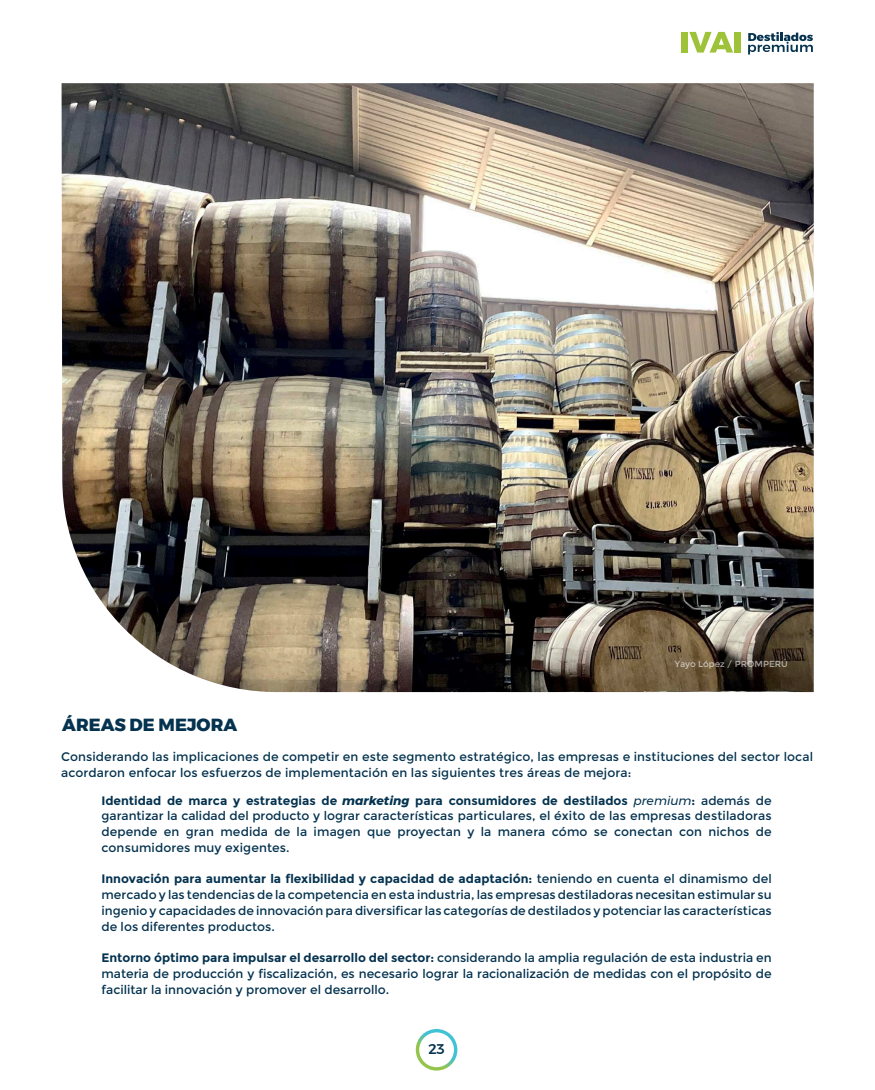
<style>
.page{position:relative;width:875px;height:1090px;background:#fff}
.page>*{position:absolute;margin:0;border:0;box-sizing:border-box;transform-origin:0 0}
.Estilo_de_párrafo_1{font:800 17.5px "Montserrat";color:#05334f}
.t1{font:500 14px "Montserrat";color:#04324f}
.Estilo_de_párrafo_1-2{font:12.25px/15.8px "Montserrat";color:#04324f;text-align:justify}
.Estilo_de_párrafo_1-3{font:12.25px/15.8px "Montserrat";letter-spacing:.01em;color:#05334f}
.t2{font:8.75px "Montserrat";color:#fff}
.s1{font-weight:700}
.s2{font-weight:700;font-style:italic}
.s3{font-style:italic}
</style>
<div class="page">
<svg style="left:416px;top:1029px;width:41px;height:41px"></svg>
<div style="left:682px;top:32px;width:6px;height:21px;background:#9ec238"></div>
<svg style="left:689px;top:32px;width:44px;height:21px"></svg>
<div style="left:735px;top:32px;width:6px;height:21px;background:#9ec238"></div>
<svg style="left:748px;top:32px;width:65px;height:23px"></svg>
<img style="left:62px;top:83px;width:752px;height:609px">
<p class="Estilo_de_párrafo_1" style="left:62px;top:710px;width:176px">ÁREAS DE MEJORA</p>
<p class="t2" style="left:675px;top:658px;width:114px">Yayo López / PROMPERÚ</p>
<p class="Estilo_de_párrafo_1-3" style="left:61px;top:749px;width:754px">Considerando las implicaciones de competir en este segmento estratégico, las empresas e instituciones del sector local acordaron enfocar los esfuerzos de implementación en las siguientes tres áreas de mejora:</p>
<p class="Estilo_de_párrafo_1-2" style="left:102px;top:792px;width:672px"><span class="s1">Identidad de marca y estrategias de</span> <span class="s2">marketing</span> <span class="s1">para consumidores de destilados</span> <span class="s3">premium</span><span class="s1">:</span> además de garantizar la calidad del producto y lograr características particulares, el éxito de las empresas destiladoras depende en gran medida de la imagen que proyectan y la manera cómo se conectan con nichos de consumidores muy exigentes.</p>
<p class="Estilo_de_párrafo_1-2" style="left:102px;top:871px;width:672px"><span class="s1">Innovación para aumentar la flexibilidad y capacidad de adaptación:</span> teniendo en cuenta el dinamismo del mercado y las tendencias de la competencia en esta industria, las empresas destiladoras necesitan estimular su ingenio y capacidades de innovación para diversificar las categorías de destilados y potenciar las características de los diferentes productos.</p>
<p class="Estilo_de_párrafo_1-2" style="left:102px;top:950px;width:672px"><span class="s1">Entorno óptimo para impulsar el desarrollo del sector:</span> considerando la amplia regulación de esta industria en materia de producción y fiscalización, es necesario lograr la racionalización de medidas con el propósito de facilitar la innovación y promover el desarrollo.</p>
<p class="t1" style="left:428px;top:1037px;width:18px">23</p>
</div>
